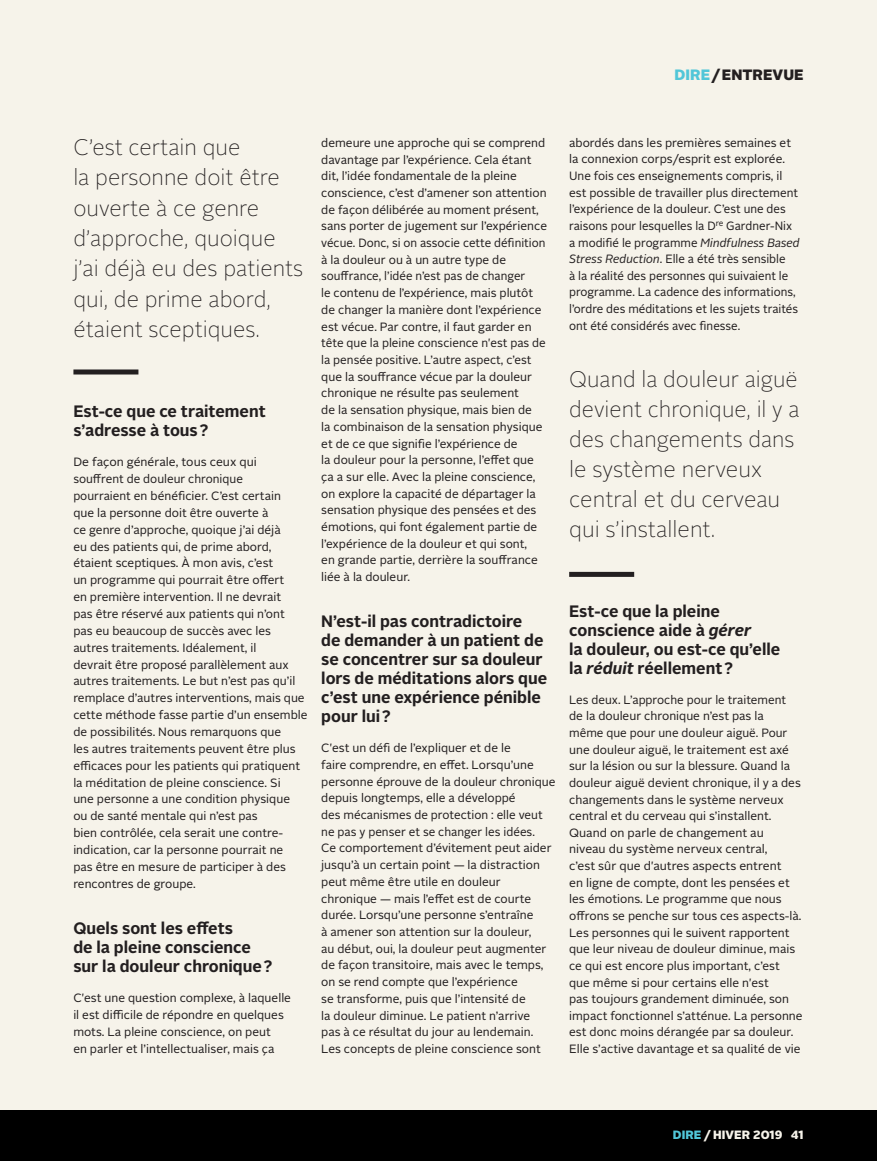
<style>
.page{position:relative;width:877px;height:1161px;background:#fff}
.page>*{position:absolute;margin:0;border:0;box-sizing:border-box;transform-origin:0 0}
.t1{font:100 22.5px/30.3px "Alright Sans";color:#231f20}
.t2{font:700 16.5px/18.9px "Alright Sans";color:#231f20}
.t3{font:900 15px "Alright Sans";color:#231f20}
.t4{font:12px/16.6px "Alright Sans";color:#231f20}
.t5{font:900 12px "Alright Sans";color:#f6f3ea}
.s1{color:#51c6d8}
.s2{font-style:italic}
</style>
<div class="page">
<div style="left:0;top:1110px;width:877px;height:51px;background:#000"></div>
<div style="left:0;top:0;width:877px;height:1110px;background:#f6f3ea"></div>
<div style="left:569px;top:572px;width:65px;height:5px;background:#231f20"></div>
<div style="left:73px;top:369px;width:65px;height:6px;background:#231f20"></div>
<p class="t3" style="left:675px;top:64px;width:131px"><span class="s1">DIRE</span> / ENTREVUE</p>
<h1 class="t1" style="left:73px;top:132px;width:231px">C’est certain que<br>la personne doit être ouverte à ce genre d’approche, quoique j’ai déjà eu des patients qui, de prime abord, étaient sceptiques.</h1>
<h2 class="t2" style="left:73px;top:402px;width:194px">Est-ce que ce traitement s’adresse à tous ?</h2>
<p class="t4" style="left:73px;top:454px;width:236px">De façon générale, tous ceux qui souffrent de douleur chronique<br>pourraient en bénéficier. C’est certain<br>que la personne doit être ouverte à<br>ce genre d’approche, quoique j’ai déjà<br>eu des patients qui, de prime abord, étaient sceptiques. À mon avis, c’est<br>un programme qui pourrait être offert<br>en première intervention. Il ne devrait<br>pas être réservé aux patients qui n’ont<br>pas eu beaucoup de succès avec les autres traitements. Idéalement, il<br>devrait être proposé parallèlement aux autres traitements. Le but n’est pas qu’il remplace d’autres interventions, mais que cette méthode fasse partie d’un ensemble de possibilités. Nous remarquons que<br>les autres traitements peuvent être plus efficaces pour les patients qui pratiquent la méditation de pleine conscience. Si<br>une personne a une condition physique<br>ou de santé mentale qui n’est pas<br>bien contrôlée, cela serait une contre&shy;indication, car la personne pourrait ne<br>pas être en mesure de participer à des rencontres de groupe.</p>
<h2 class="t2" style="left:73px;top:919px;width:201px">Quels sont les effets<br>de la pleine conscience sur la douleur chronique ?</h2>
<p class="t4" style="left:73px;top:990px;width:219px">C'est une question complexe, à laquelle il est difficile de répondre en quelques mots. La pleine conscience, on peut<br>en parler et l’intellectualiser, mais ça</p>
<p class="t4" style="left:321px;top:135px;width:227px">demeure une approche qui se comprend davantage par l’expérience. Cela étant dit, l’idée fondamentale de la pleine conscience, c’est d’amener son attention de façon délibérée au moment présent, sans porter de jugement sur l’expérience vécue. Donc, si on associe cette définition à la douleur ou à un autre type de souffrance, l’idée n’est pas de changer<br>le contenu de l’expérience, mais plutôt de changer la manière dont l’expérience est vécue. Par contre, il faut garder en tête que la pleine conscience n'est pas de la pensée positive. L’autre aspect, c’est que la souffrance vécue par la douleur chronique ne résulte pas seulement<br>de la sensation physique, mais bien de<br>la combinaison de la sensation physique et de ce que signifie l’expérience de<br>la douleur pour la personne, l’effet que ça a sur elle. Avec la pleine conscience, on explore la capacité de départager la sensation physique des pensées et des émotions, qui font également partie de l’expérience de la douleur et qui sont,<br>en grande partie, derrière la souffrance liée à la douleur.</p>
<h2 class="t2" style="left:321px;top:612px;width:227px">N’est-il pas contradictoire<br>de demander à un patient de se concentrer sur sa douleur lors de méditations alors que c’est une expérience pénible pour lui ?</h2>
<p class="t4" style="left:321px;top:740px;width:236px">C'est un défi de l’expliquer et de le<br>faire comprendre, en effet. Lorsqu’une personne éprouve de la douleur chronique depuis longtemps, elle a développé<br>des mécanismes de protection : elle veut ne pas y penser et se changer les idées.<br>Ce comportement d’évitement peut aider jusqu’à un certain point — la distraction peut même être utile en douleur chronique — mais l’effet est de courte durée. Lorsqu’une personne s’entraîne<br>à amener son attention sur la douleur,<br>au début, oui, la douleur peut augmenter de façon transitoire, mais avec le temps, on se rend compte que l’expérience<br>se transforme, puis que l’intensité de<br>la douleur diminue. Le patient n’arrive<br>pas à ce résultat du jour au lendemain.<br>Les concepts de pleine conscience sont</p>
<p class="t4" style="left:569px;top:134px;width:232px">abordés dans les premières semaines et la connexion corps/esprit est explorée.<br>Une fois ces enseignements compris, il est possible de travailler plus directement l’expérience de la douleur. C’est une des raisons pour lesquelles la D<sup>re</sup> Gardner-Nix a modifié le programme <span class="s2">Mindfulness Based Stress Reduction</span>. Elle a été très sensible<br>à la réalité des personnes qui suivaient le programme. La cadence des informations, l’ordre des méditations et les sujets traités ont été considérés avec finesse.</p>
<h1 class="t1" style="left:569px;top:364px;width:232px">Quand la douleur aiguë devient chronique, il y a des changements dans le système nerveux central et du cerveau qui s’installent.</h1>
<h2 class="t2" style="left:569px;top:602px;width:213px">Est-ce que la pleine conscience aide à <span class="s2">gérer<br></span>la douleur, ou est-ce qu’elle la <span class="s2">réduit</span> réellement ?</h2>
<p class="t4" style="left:569px;top:692px;width:235px">Les deux. L’approche pour le traitement de la douleur chronique n’est pas la<br>même que pour une douleur aiguë. Pour une douleur aiguë, le traitement est axé sur la lésion ou sur la blessure. Quand la douleur aiguë devient chronique, il y a des changements dans le système nerveux central et du cerveau qui s’installent.<br>Quand on parle de changement au niveau du système nerveux central,<br>c’est sûr que d'autres aspects entrent<br>en ligne de compte, dont les pensées et les émotions. Le programme que nous offrons se penche sur tous ces aspects-là.<br>Les personnes qui le suivent rapportent que leur niveau de douleur diminue, mais ce qui est encore plus important, c’est que même si pour certains elle n'est<br>pas toujours grandement diminuée, son impact fonctionnel s’atténue. La personne est donc moins dérangée par sa douleur.<br>Elle s’active davantage et sa qualité de vie</p>
<p class="t5" style="left:673px;top:1127px;width:132px"><span class="s1">DIRE</span> / HIVER 2019 41</p>
</div>
